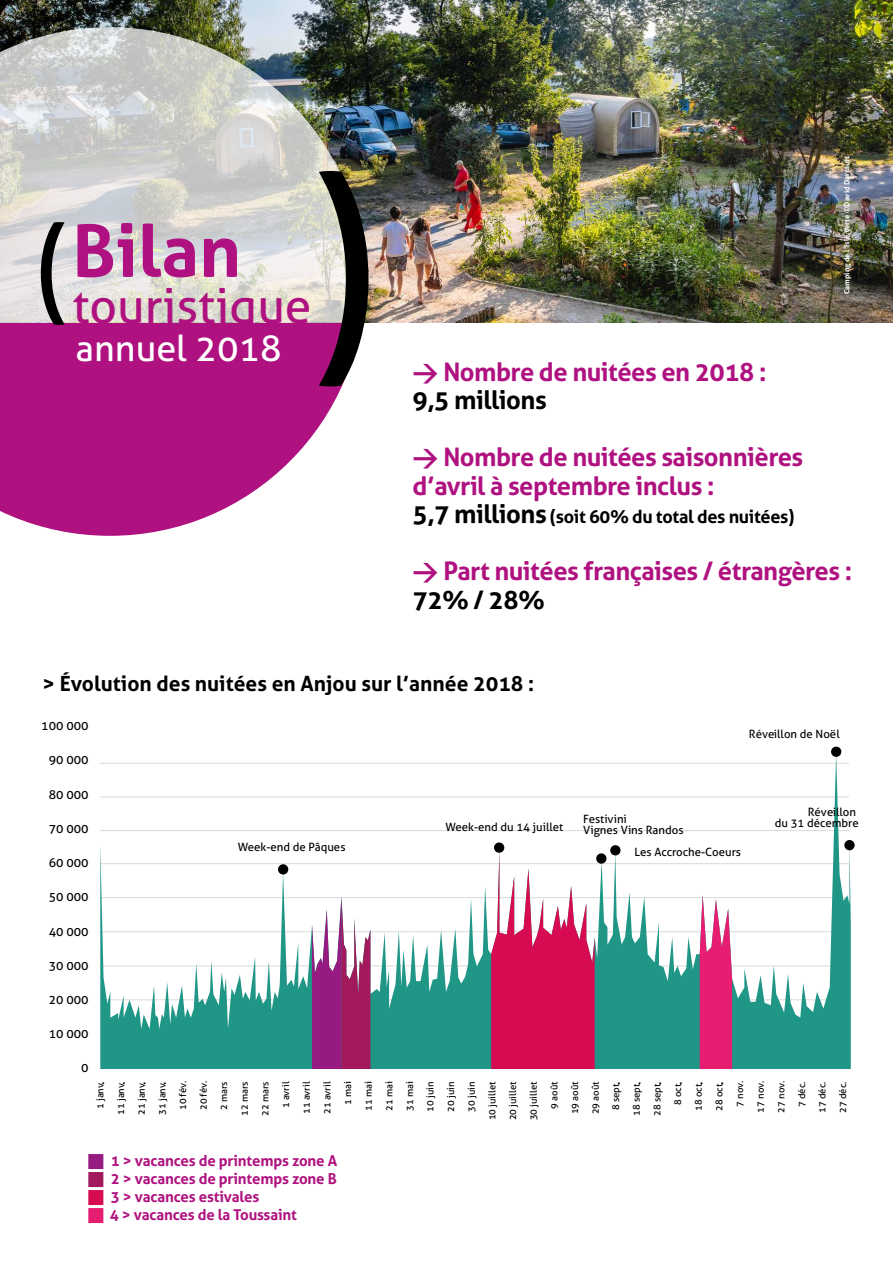
<style>
.page{position:relative;width:893px;height:1263px;background:#fff}
.page>*{position:absolute;margin:0;border:0;box-sizing:border-box;transform-origin:0 0}
.t1{font:108px "Aller";color:#000}
.t2{font:700 72px "Aller";color:#af1280}
.t3{font:48px "Aller";color:#af1280}
.t4{font:35.85px "Aller";color:#fff}
.t5{font:700 25.5px/28.5px "Aller";letter-spacing:-.02em;color:#af1280}
.t6{font:700 21px "Aller";color:#000}
.t7{font:700 18px "Aller";letter-spacing:-.02em;color:#000}
.t8{font:700 15px/18px "Aller";letter-spacing:-.01em;color:#af1280}
.t9{font:12.3px "Aller";color:#000}
.t10{font:11.4px/11.4px "Aller";color:#000}
.t11{font:9.45px/20.7px "Aller";color:#000;text-align:right}
.t12{font:700 7.5px "Aller";color:#fff}
.s1{font-size:226.5px}
.s2{font-family:"DIN"}
.s3{color:#000}
.s4{font-size:25.5px}
.s5{font-size:14.4px}
</style>
<div class="page">
<svg style="left:0;top:323px;width:361px;height:213px;fill:#af1280"></svg>
<img style="left:0;top:0;width:893px;height:322px">
<svg style="left:0;top:27px;width:364px;height:296px;background:#c8c9c4"></svg>
<svg style="left:100px;top:752px;width:751px;height:317px"></svg>
<svg style="left:312px;top:897px;width:58px;height:172px"></svg>
<svg style="left:491px;top:850px;width:104px;height:219px"></svg>
<svg style="left:700px;top:895px;width:32px;height:174px"></svg>
<div style="left:494px;top:842px;width:10px;height:11px;background:#000;border-radius:50%"></div>
<div style="left:278px;top:864px;width:10px;height:10px;background:#000;border-radius:50%"></div>
<div style="left:596px;top:853px;width:10px;height:11px;background:#000;border-radius:50%"></div>
<div style="left:610px;top:845px;width:10px;height:10px;background:#000;border-radius:50%"></div>
<div style="left:831px;top:746px;width:10px;height:11px;background:#000;border-radius:50%"></div>
<div style="left:844px;top:840px;width:11px;height:10px;background:#000;border-radius:50%"></div>
<h1 class="t1" style="left:35px;top:202px;width:346px">( <span class="s1">)</span></h1>
<h2 class="t2" style="left:72px;top:207px;width:170px">Bilan</h2>
<h3 class="t3" style="left:72px;top:277px;width:241px">touristique</h3>
<h3 class="t4" style="left:76px;top:326px;width:208px">annuel 2018</h3>
<p class="t12" style="left:842px;top:294px;width:139px;rotate:-90deg">Camping de l’Isle Verte ©David Darrault</p>
<h3 class="t5" style="left:413px;top:357px;width:355px"><span class="s2">&gt;</span> Nombre de nuitées en 2018 :<br><span class="s3">9,5 millions</span></h3>
<h3 class="t5" style="left:413px;top:443px;width:392px"><span class="s2">&gt;</span> Nombre de nuitées saisonnières d’avril à septembre inclus :</h3>
<h3 class="t7" style="left:413px;top:505px;width:383px"><span class="s4">5,7 millions</span> (soit 60% du total des nuitées)</h3>
<h3 class="t5" style="left:413px;top:557px;width:441px"><span class="s2">&gt;</span> Part nuitées françaises / étrangères :<br><span class="s3">72% / 28%</span></h3>
<h3 class="t6" style="left:43px;top:671px;width:493px">&gt; Évolution des nuitées en Anjou sur l’année 2018 :</h3>
<h3 class="t9" style="left:41px;top:718px;width:49px">100 000</h3>
<h3 class="t9" style="left:49px;top:752px;width:42px">90 000</h3>
<h3 class="t9" style="left:49px;top:787px;width:42px">80 000</h3>
<h3 class="t9" style="left:49px;top:821px;width:42px">70 000</h3>
<h3 class="t9" style="left:49px;top:855px;width:42px">60 000</h3>
<h3 class="t9" style="left:49px;top:889px;width:42px">50 000</h3>
<h3 class="t9" style="left:49px;top:924px;width:42px">40 000</h3>
<h3 class="t9" style="left:49px;top:958px;width:42px">30 000</h3>
<h3 class="t9" style="left:49px;top:992px;width:42px">20 000</h3>
<h3 class="t9" style="left:49px;top:1026px;width:42px">10 000</h3>
<h3 class="t9" style="left:81px;top:1060px;width:9px">0</h3>
<p class="t10" style="left:238px;top:842px;width:109px">Week-end de Pâques</p>
<p class="t10" style="left:749px;top:728px;width:92px">Réveillon de Noël</p>
<p class="t10" style="left:445px;top:821px;width:119px">Week-end du 14 juillet</p>
<p class="t10" style="left:583px;top:813px;width:102px">Festivini<br>Vignes Vins Randos</p>
<p class="t10" style="left:635px;top:846px;width:108px">Les Accroche-Coeurs</p>
<p class="t10" style="left:775px;top:806px;width:86px;text-align:right">Réveillon<br>du 31 décembre</p>
<p class="t11" style="left:90px;top:1120px;width:41px;rotate:-90deg">1 janv<span class="s5">.<br></span>11 janv<span class="s5">.<br></span>21 janv<span class="s5">.<br></span>31 janv<span class="s5">.<br></span>10 fév.<br>20 fév.<br>2 mars<br>12 mars<br>22 mars<br>1 avril<br>11 avril<br>21 avril<br>1 mai<br>11 mai<br>21 mai<br>31 mai<br>10 juin<br>20 juin<br>30 juin<br>10 juillet<br>20 juillet<br>30 juillet<br>9 août<br>19 août<br>29 août<br>8 sept<span class="s5">.<br></span>18 sept<span class="s5">.<br></span>28 sept<span class="s5">.<br></span>8 oct<span class="s5">.<br></span>18 oct<span class="s5">.<br></span>28 oct<span class="s5">.<br></span>7 nov.<br>17 nov.<br>27 nov.<br>7 déc.<br>17 déc.<br>27 déc.</p>
<h3 class="t8" style="left:110px;top:1151px;width:229px">1 &gt; vacances de printemps zone A<br>2 &gt; vacances de printemps zone B<br>3 &gt; vacances estivales<br>4 &gt; vacances de la Toussaint</h3>
</div>
